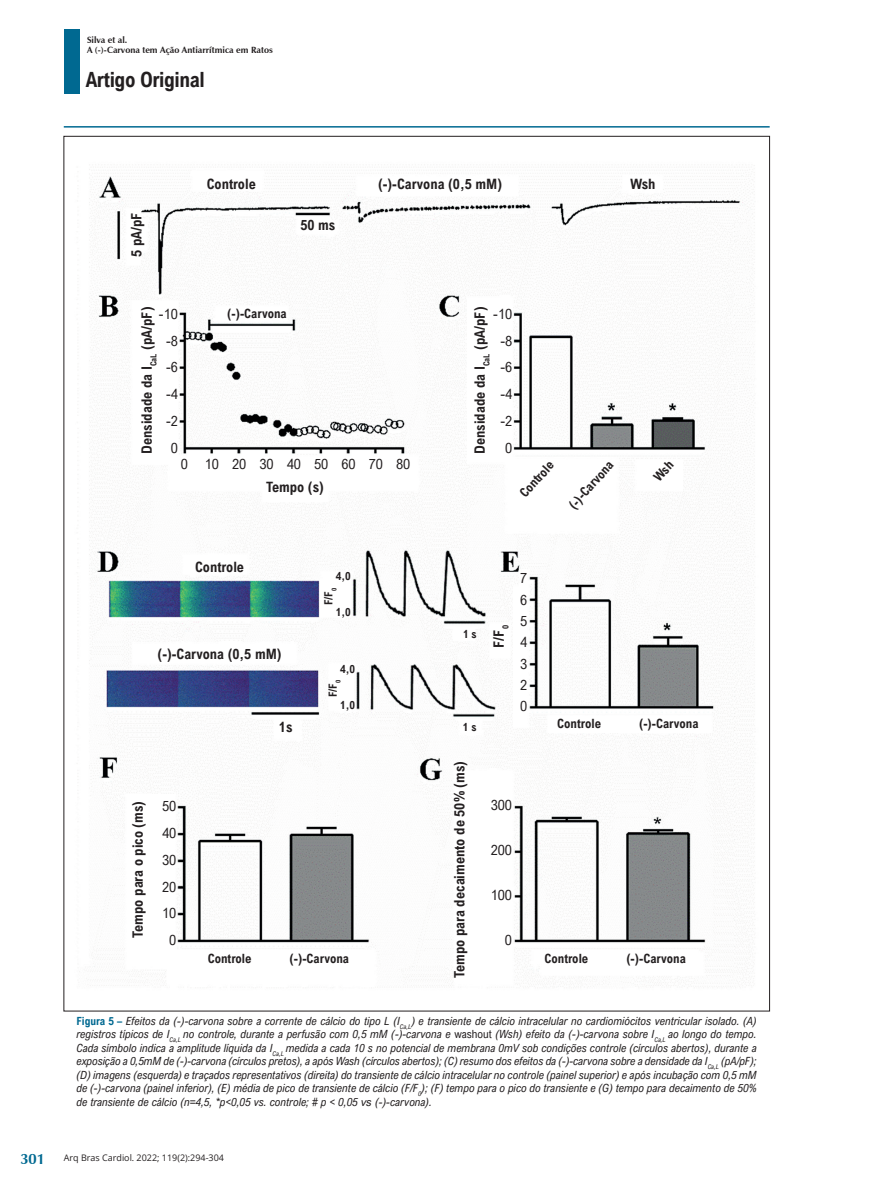
<style>
.page{position:relative;width:893px;height:1191px;background:#fff}
.page>*{position:absolute;margin:0;border:0;box-sizing:border-box;transform-origin:0 0}
.t1{font:700 21px "Arial Nova Cond";letter-spacing:-.02em;color:#231f20}
.t2{font:700 15px "Zapf Humanist 601 BT";color:#006991}
._05_LEGENDA_TABELA{font:700 14.25px "Arial Nova Cond";color:#231f20}
._05_LEGENDA_TABELA-2{font:14.25px "Arial Nova Cond";color:#231f20}
._05_LEGENDA_TABELA-3{font:700 12.75px "Arial Nova Cond";color:#231f20}
._06_-_LEGENDA_FIGURA{font:italic 11.25px/13.5px "Arial Nova Cond";color:#231f20;text-align:justify}
._05_LEGENDA_TABELA-4{font:700 11.25px "Arial Nova Cond";color:#231f20}
.t3{font:700 9px/10.8px "Zapf Humanist 601 BT";color:#231f20}
.t4{font:9px "Open Sans";color:#231f20}
.s1{font-weight:700;font-style:normal;color:#006991}
.s2{font-style:normal}
.s3{font-family:"Arial Nova"}
</style>
<div class="page">
<hr style="left:64px;top:126px;width:706px;height:2px;background:#006991">
<div style="left:64px;top:29px;width:16px;height:65px;background:#006991"></div>
<img style="left:79px;top:164px;width:675px;height:823px">
<svg style="left:653px;top:460px;width:21px;height:22px"></svg>
<p class="t3" style="left:87px;top:34px;width:187px">Silva et al.<br>A (-)-Carvona tem Ação Antiarrítmica em Ratos</p>
<h1 class="t1" style="left:86px;top:67px;width:121px">Artigo Original</h1>
<h2 class="t2" style="left:20px;top:1149px;width:26px">301</h2>
<p class="_05_LEGENDA_TABELA" style="left:127px;top:257px;width:46px;rotate:-90deg">5 pA/pF</p>
<p class="_05_LEGENDA_TABELA" style="left:138px;top:454px;width:149px;rotate:-90deg">Densidade da I<sub>CaL</sub> (pA/pF)</p>
<p class="_05_LEGENDA_TABELA-2" style="left:159px;top:305px;width:20px">-10</p>
<p class="_05_LEGENDA_TABELA-2" style="left:166px;top:332px;width:13px">-8</p>
<p class="_05_LEGENDA_TABELA-2" style="left:166px;top:359px;width:13px">-6</p>
<p class="_05_LEGENDA_TABELA-2" style="left:166px;top:385px;width:13px">-4</p>
<p class="_05_LEGENDA_TABELA-2" style="left:166px;top:412px;width:13px">-2</p>
<p class="_05_LEGENDA_TABELA-2" style="left:171px;top:439px;width:9px">0</p>
<p class="_05_LEGENDA_TABELA" style="left:207px;top:175px;width:50px">Controle</p>
<p class="_05_LEGENDA_TABELA" style="left:300px;top:216px;width:36px">50 ms</p>
<p class="_05_LEGENDA_TABELA-3" style="left:227px;top:305px;width:61px">(-)-Carvona</p>
<p class="_05_LEGENDA_TABELA" style="left:378px;top:175px;width:126px">(-)-Carvona (0,5 mM)</p>
<p class="_05_LEGENDA_TABELA" style="left:630px;top:175px;width:27px">Wsh</p>
<p class="_05_LEGENDA_TABELA" style="left:471px;top:454px;width:149px;rotate:-90deg">Densidade da I<sub>CaL</sub> (pA/pF)</p>
<p class="_05_LEGENDA_TABELA-2" style="left:493px;top:305px;width:20px">-10</p>
<p class="_05_LEGENDA_TABELA-2" style="left:500px;top:332px;width:13px">-8</p>
<p class="_05_LEGENDA_TABELA-2" style="left:500px;top:359px;width:13px">-6</p>
<p class="_05_LEGENDA_TABELA-2" style="left:500px;top:385px;width:13px">-4</p>
<p class="_05_LEGENDA_TABELA-2" style="left:500px;top:412px;width:13px">-2</p>
<p class="_05_LEGENDA_TABELA-2" style="left:505px;top:439px;width:9px">0</p>
<p class="_05_LEGENDA_TABELA-2" style="left:181px;top:455px;width:9px">0</p>
<p class="_05_LEGENDA_TABELA-2" style="left:205px;top:455px;width:16px">10</p>
<p class="_05_LEGENDA_TABELA-2" style="left:232px;top:455px;width:16px">20</p>
<p class="_05_LEGENDA_TABELA-2" style="left:259px;top:455px;width:16px">30</p>
<p class="_05_LEGENDA_TABELA-2" style="left:287px;top:455px;width:16px">40</p>
<p class="_05_LEGENDA_TABELA-2" style="left:314px;top:455px;width:16px">50</p>
<p class="_05_LEGENDA_TABELA-2" style="left:341px;top:455px;width:16px">60</p>
<p class="_05_LEGENDA_TABELA-2" style="left:369px;top:455px;width:16px">70</p>
<p class="_05_LEGENDA_TABELA-2" style="left:396px;top:455px;width:16px">80</p>
<p class="_05_LEGENDA_TABELA" style="left:266px;top:478px;width:59px">Tempo (s)</p>
<p class="_05_LEGENDA_TABELA" style="left:195px;top:558px;width:50px">Controle</p>
<p class="_05_LEGENDA_TABELA-4" style="left:336px;top:569px;width:16px">4,0</p>
<p class="_05_LEGENDA_TABELA-4" style="left:322px;top:605px;width:19px;rotate:-90deg">F/F<sub>0</sub></p>
<p class="_05_LEGENDA_TABELA-4" style="left:336px;top:605px;width:16px">1,0</p>
<p class="_05_LEGENDA_TABELA" style="left:158px;top:645px;width:126px">(-)-Carvona (0,5 mM)</p>
<p class="_05_LEGENDA_TABELA" style="left:129px;top:937px;width:138px;rotate:-90deg">Tempo para o pico (ms)</p>
<p class="_05_LEGENDA_TABELA-2" style="left:162px;top:797px;width:16px">50</p>
<p class="_05_LEGENDA_TABELA-2" style="left:162px;top:824px;width:16px">40</p>
<p class="_05_LEGENDA_TABELA-2" style="left:162px;top:851px;width:16px">30</p>
<p class="_05_LEGENDA_TABELA-2" style="left:162px;top:877px;width:16px">20</p>
<p class="_05_LEGENDA_TABELA-2" style="left:162px;top:904px;width:16px">10</p>
<p class="_05_LEGENDA_TABELA-2" style="left:169px;top:931px;width:9px">0</p>
<p class="_05_LEGENDA_TABELA" style="left:279px;top:717px;width:15px">1s</p>
<p class="_05_LEGENDA_TABELA-4" style="left:340px;top:662px;width:16px">4,0</p>
<p class="_05_LEGENDA_TABELA-4" style="left:326px;top:697px;width:19px;rotate:-90deg">F/F<sub>0</sub></p>
<p class="_05_LEGENDA_TABELA-4" style="left:340px;top:698px;width:16px">1,0</p>
<p class="_05_LEGENDA_TABELA-3" style="left:208px;top:950px;width:45px">Controle</p>
<p class="_05_LEGENDA_TABELA-3" style="left:290px;top:950px;width:61px">(-)-Carvona</p>
<p class="_05_LEGENDA_TABELA-3" style="left:516px;top:490px;width:45px;rotate:-48deg">Controle</p>
<p class="_05_LEGENDA_TABELA-3" style="left:565px;top:501px;width:61px;rotate:-48deg">(-)-Carvona</p>
<p class="_05_LEGENDA_TABELA-4" style="left:463px;top:626px;width:15px">1 s</p>
<p class="_05_LEGENDA_TABELA-4" style="left:463px;top:719px;width:15px">1 s</p>
<p class="_05_LEGENDA_TABELA" style="left:450px;top:977px;width:218px;rotate:-90deg">Tempo para decaimento de 50% (ms)</p>
<p class="_05_LEGENDA_TABELA" style="left:490px;top:648px;width:24px;rotate:-90deg">F/F<sub>0</sub></p>
<p class="_05_LEGENDA_TABELA-2" style="left:520px;top:569px;width:9px">7</p>
<p class="_05_LEGENDA_TABELA-2" style="left:520px;top:591px;width:9px">6</p>
<p class="_05_LEGENDA_TABELA-2" style="left:520px;top:612px;width:9px">5</p>
<p class="_05_LEGENDA_TABELA-2" style="left:520px;top:633px;width:9px">4</p>
<p class="_05_LEGENDA_TABELA-2" style="left:520px;top:655px;width:9px">3</p>
<p class="_05_LEGENDA_TABELA-2" style="left:520px;top:676px;width:9px">2</p>
<p class="_05_LEGENDA_TABELA-2" style="left:520px;top:697px;width:9px">0</p>
<p class="_05_LEGENDA_TABELA-2" style="left:491px;top:796px;width:23px">300</p>
<p class="_05_LEGENDA_TABELA-2" style="left:491px;top:841px;width:23px">200</p>
<p class="_05_LEGENDA_TABELA-2" style="left:491px;top:886px;width:23px">100</p>
<p class="_05_LEGENDA_TABELA-2" style="left:505px;top:931px;width:9px">0</p>
<p class="_05_LEGENDA_TABELA-3" style="left:557px;top:715px;width:45px">Controle</p>
<p class="_05_LEGENDA_TABELA-3" style="left:639px;top:715px;width:61px">(-)-Carvona</p>
<p class="_05_LEGENDA_TABELA-3" style="left:544px;top:950px;width:45px">Controle</p>
<p class="_05_LEGENDA_TABELA-3" style="left:626px;top:950px;width:61px">(-)-Carvona</p>
<p class="_06_-_LEGENDA_FIGURA" style="left:76px;top:1014px;width:682px"><span class="s1">Figura 5 –</span> Efeitos da (-)-carvona sobre a corrente de cálcio do tipo L (I<sub>Ca,L</sub>) e transiente de cálcio intracelular no cardiomiócitos ventricular isolado. (A) registros típicos de I<sub>Ca,L</sub> no controle, durante a perfusão com 0,5 mM (-)-carvona e <span class="s2">washout</span> (Wsh) efeito da (-)-carvona sobre I<sub>Ca,L</sub> ao longo do tempo.<br>Cada símbolo indica a amplitude líquida da I<sub>Ca,L</sub> medida a cada 10 s no potencial de membrana 0mV sob condições controle (círculos abertos), durante a exposição a 0,5mM de (-)-carvona (círculos pretos), a após Wash (círculos abertos); (C) resumo dos efeitos da (-)-carvona sobre a densidade da I<sub>Ca,L</sub> (pA/pF); (D) imagens (esquerda) e traçados representativos (direita) do transiente de cálcio intracelular no controle (painel superior) e após incubação com 0,5 mM de (-)-carvona (painel inferior), (E) média de pico de transiente de cálcio (F/F<sub>0</sub>); (F) tempo para o pico do transiente e (G) tempo para decaimento de 50% de transiente de cálcio (n=4,5, *p&lt;0,05 vs. controle; # p &lt; 0,05 <span class="s3">vs</span> (-)-carvona).</p>
<p class="t4" style="left:64px;top:1152px;width:162px">Arq Bras Cardiol. 2022; 119(2):294-304</p>
</div>
